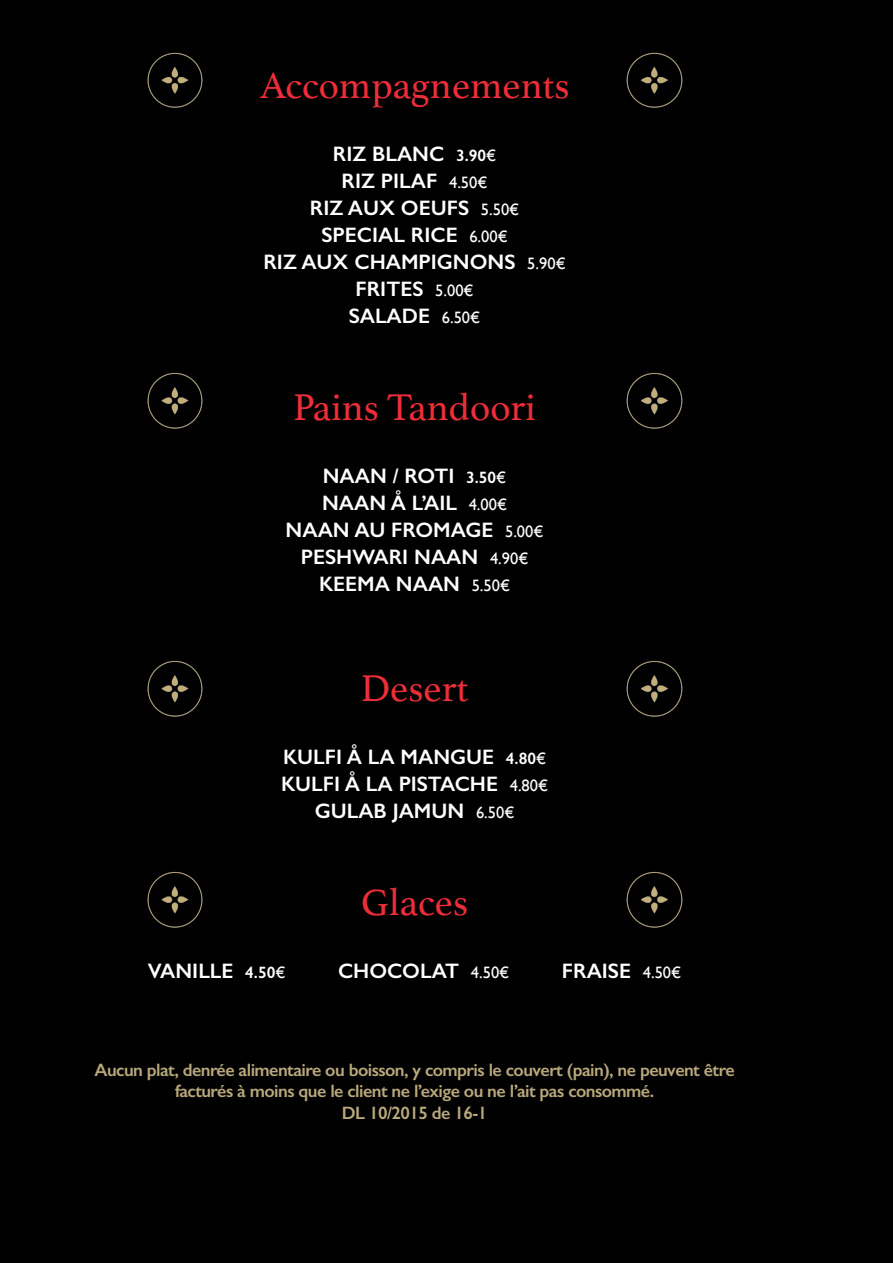
<style>
.page{position:relative;width:893px;height:1263px;background:#000}
.page>*{position:absolute;margin:0;border:0;box-sizing:border-box;transform-origin:0 0}
.t1{font:39px "Athelas";color:#ed2d38}
.t2{font:600 21px/27px "Gill Sans";color:#fff;text-align:center}
.t3{font:600 18px/21.6px "Gill Sans";letter-spacing:-.03em;color:#b9a87b;text-align:center}
.s1{font-size:16.5px}
.s2{font-weight:400;font-size:16.5px}
</style>
<div class="page">
<img style="left:147px;top:52px;width:56px;height:56px">
<img style="left:626px;top:52px;width:57px;height:56px">
<img style="left:147px;top:373px;width:56px;height:56px">
<img style="left:626px;top:373px;width:57px;height:56px">
<img style="left:147px;top:661px;width:56px;height:56px">
<img style="left:626px;top:661px;width:57px;height:56px">
<img style="left:147px;top:872px;width:56px;height:56px">
<img style="left:626px;top:872px;width:57px;height:56px">
<h1 class="t1" style="left:260px;top:64px;width:311px">Accompagnements</h1>
<p class="t2" style="left:263px;top:140px;width:304px">RIZ BLANC <span class="s1">3.90</span><span class="s2">€<br></span>RIZ PILAF <span class="s2">4.50€<br></span>RIZ AUX OEUFS <span class="s2">5.50€<br></span>SPECIAL RICE <span class="s2">6.00€<br></span>RIZ AUX CHAMPIGNONS <span class="s2">5.90€<br></span>FRITES <span class="s2">5.00€<br></span>SALADE <span class="s2">6.50€</span></p>
<h1 class="t1" style="left:293px;top:386px;width:244px">Pains Tandoori</h1>
<p class="t2" style="left:286px;top:463px;width:259px">NAAN / ROTI <span class="s1">3.50</span><span class="s2">€<br></span>NAAN Å L’AIL <span class="s2">4.00€<br></span>NAAN AU FROMAGE <span class="s2">5.00€<br></span>PESHWARI NAAN <span class="s2">4.90€<br></span>KEEMA NAAN <span class="s2">5.50€</span></p>
<h1 class="t1" style="left:361px;top:667px;width:109px">Desert</h1>
<p class="t2" style="left:281px;top:743px;width:269px">KULFI Å LA MANGUE <span class="s1">4.80</span><span class="s2">€<br></span>KULFI Å LA PISTACHE <span class="s2">4.80€<br></span>GULAB JAMUN <span class="s2">6.50€</span></p>
<h1 class="t1" style="left:361px;top:881px;width:108px">Glaces</h1>
<p class="t2" style="left:148px;top:958px;width:139px">VANILLE <span class="s1">4.50</span><span class="s2">€</span></p>
<p class="t2" style="left:338px;top:958px;width:173px">CHOCOLAT <span class="s2">4.50€</span></p>
<p class="t2" style="left:562px;top:958px;width:121px">FRAISE <span class="s2">4.50€</span></p>
<p class="t3" style="left:95px;top:1058px;width:642px">Aucun plat, denrée alimentaire ou boisson, y compris le couvert (pain), ne peuvent être facturés à moins que le client ne l’exige ou ne l’ait pas consommé.<br>DL 10/2015 de 16-1</p>
</div>
